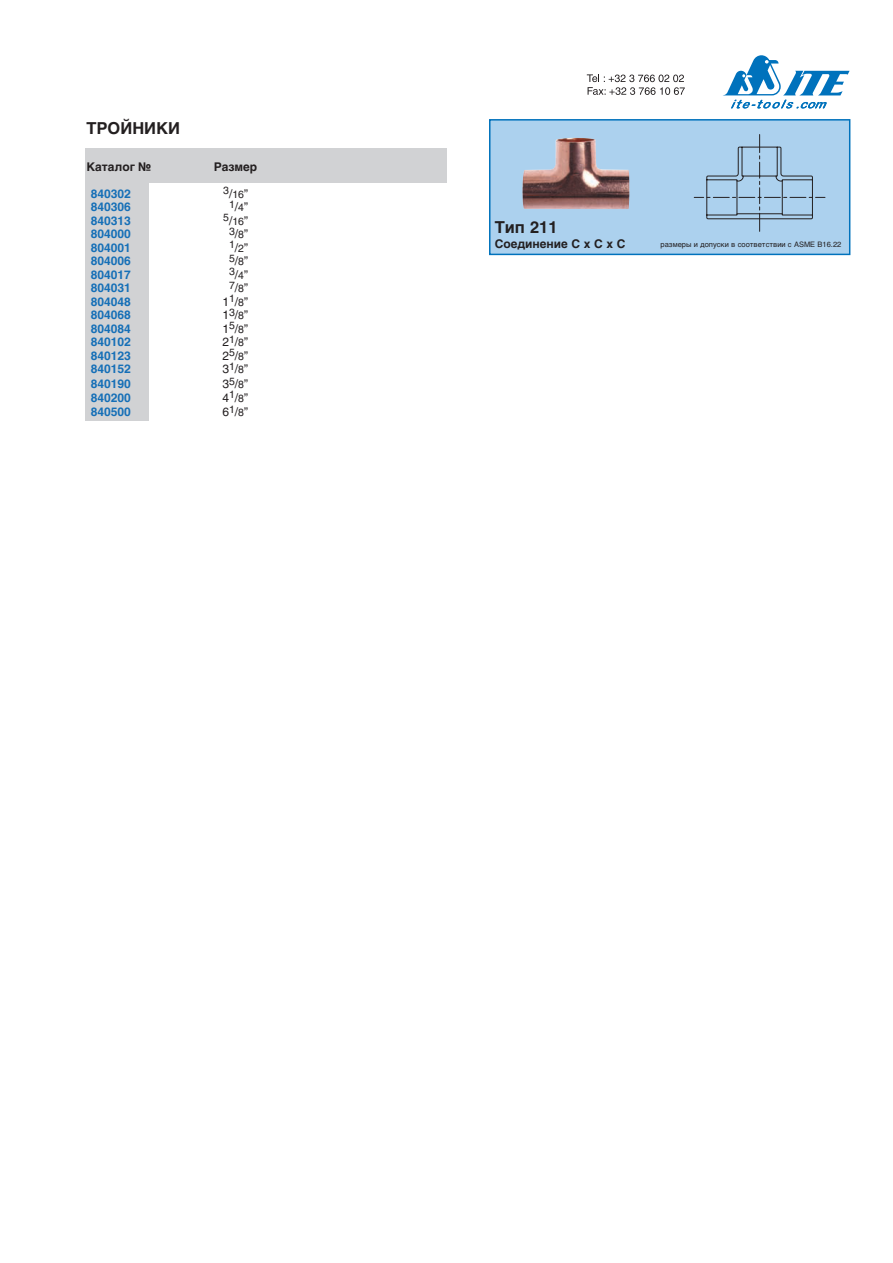
<style>
.page{position:relative;width:893px;height:1263px;background:#fff}
.page>*{position:absolute;margin:0;border:0;box-sizing:border-box;transform-origin:0 0}
.t1{font:700 16.5px "Helvetica Cyr";color:#231f20}
.t2{font:700 12px "Helvetica Cyr";color:#156fb7}
.t3{font:12px "Helvetica";color:#231f20}
.t4{font:700 12px "Helvetica Cyr";color:#231f20}
.t5{font:10.5px "Helvetica";color:#231f20}
.t6{font:7.5px "Helvetica Cyr Upright";color:#231f20}
.s1{font-size:12px}
.s2{font-size:10.5px}
.s3{font-family:"Helvetica"}
</style>
<div class="page">
<svg style="left:587px;top:74px;width:97px;height:21px"></svg>
<svg style="left:723px;top:55px;width:127px;height:53px"></svg>
<div style="left:489px;top:119px;width:361px;height:136px;background:#acd1ee;border:2px solid #0072bc"></div>
<img style="left:522px;top:138px;width:107px;height:71px">
<svg style="left:694px;top:134px;width:131px;height:97px"></svg>
<hr style="left:743px;top:176px;width:33px;height:1px;background:#231f20">
<hr style="left:737px;top:181px;width:1px;height:33px;background:#231f20">
<div style="left:85px;top:174px;width:64px;height:247px;background:#d1d2d4"></div>
<div style="left:85px;top:149px;width:361px;height:34px;background:#d1d2d4"></div>
<h1 class="t1" style="left:87px;top:118px;width:95px">ТРОЙНИКИ</h1>
<p class="t4" style="left:87px;top:159px;width:66px">Каталог №</p>
<p class="t4" style="left:214px;top:159px;width:45px">Размер</p>
<p class="t2" style="left:91px;top:187px;width:42px">840302</p>
<p class="t5" style="left:223px;top:188px;width:26px">3<span class="s1">/</span>16<span class="s1">”</span></p>
<p class="t2" style="left:91px;top:200px;width:42px">840306</p>
<p class="t5" style="left:229px;top:200px;width:21px">1<span class="s1">/</span>4<span class="s1">”</span></p>
<p class="t2" style="left:91px;top:214px;width:42px">840313</p>
<p class="t5" style="left:223px;top:215px;width:26px">5<span class="s1">/</span>16<span class="s1">”</span></p>
<p class="t2" style="left:91px;top:227px;width:42px">804000</p>
<p class="t5" style="left:229px;top:227px;width:21px">3<span class="s1">/</span>8<span class="s1">”</span></p>
<p class="t2" style="left:91px;top:241px;width:42px">804001</p>
<p class="t5" style="left:229px;top:240px;width:21px">1<span class="s1">/</span>2<span class="s1">”</span></p>
<p class="t2" style="left:91px;top:254px;width:42px">804006</p>
<p class="t5" style="left:229px;top:254px;width:21px">5<span class="s1">/</span>8<span class="s1">”</span></p>
<p class="t2" style="left:91px;top:268px;width:42px">804017</p>
<p class="t5" style="left:229px;top:267px;width:21px">3<span class="s1">/</span>4<span class="s1">”</span></p>
<p class="t2" style="left:91px;top:281px;width:42px">804031</p>
<p class="t5" style="left:229px;top:281px;width:21px">7<span class="s1">/</span>8<span class="s1">”</span></p>
<p class="t2" style="left:91px;top:295px;width:42px">804048</p>
<p class="t3" style="left:222px;top:295px;width:27px">1<sup>1</sup>/<span class="s2">8</span>”</p>
<p class="t2" style="left:91px;top:308px;width:42px">804068</p>
<p class="t3" style="left:222px;top:308px;width:27px">1<sup>3</sup>/<span class="s2">8</span>”</p>
<p class="t2" style="left:91px;top:322px;width:42px">804084</p>
<p class="t3" style="left:222px;top:322px;width:27px">1<sup>5</sup>/<span class="s2">8</span>”</p>
<p class="t2" style="left:91px;top:335px;width:42px">840102</p>
<p class="t3" style="left:222px;top:335px;width:27px">2<sup>1</sup>/<span class="s2">8</span>”</p>
<p class="t2" style="left:91px;top:349px;width:42px">840123</p>
<p class="t3" style="left:222px;top:349px;width:27px">2<sup>5</sup>/<span class="s2">8</span>”</p>
<p class="t2" style="left:91px;top:362px;width:42px">840152</p>
<p class="t3" style="left:222px;top:362px;width:27px">3<sup>1</sup>/<span class="s2">8</span>”</p>
<p class="t2" style="left:91px;top:377px;width:42px">840190</p>
<p class="t3" style="left:222px;top:377px;width:27px">3<sup>5</sup>/<span class="s2">8</span>”</p>
<p class="t2" style="left:91px;top:391px;width:42px">840200</p>
<p class="t3" style="left:222px;top:391px;width:27px">4<sup>1</sup>/<span class="s2">8</span>”</p>
<p class="t2" style="left:91px;top:405px;width:42px">840500</p>
<p class="t3" style="left:222px;top:405px;width:27px">6<sup>1</sup>/<span class="s2">8</span>”</p>
<h1 class="t1" style="left:495px;top:218px;width:64px">Тип <span class="s3">211</span></h1>
<p class="t4" style="left:495px;top:237px;width:132px">Соединение C x C x C</p>
<p class="t6" style="left:661px;top:241px;width:182px">pазмеры и допуски в соответствии с ASME B16.22</p>
</div>
